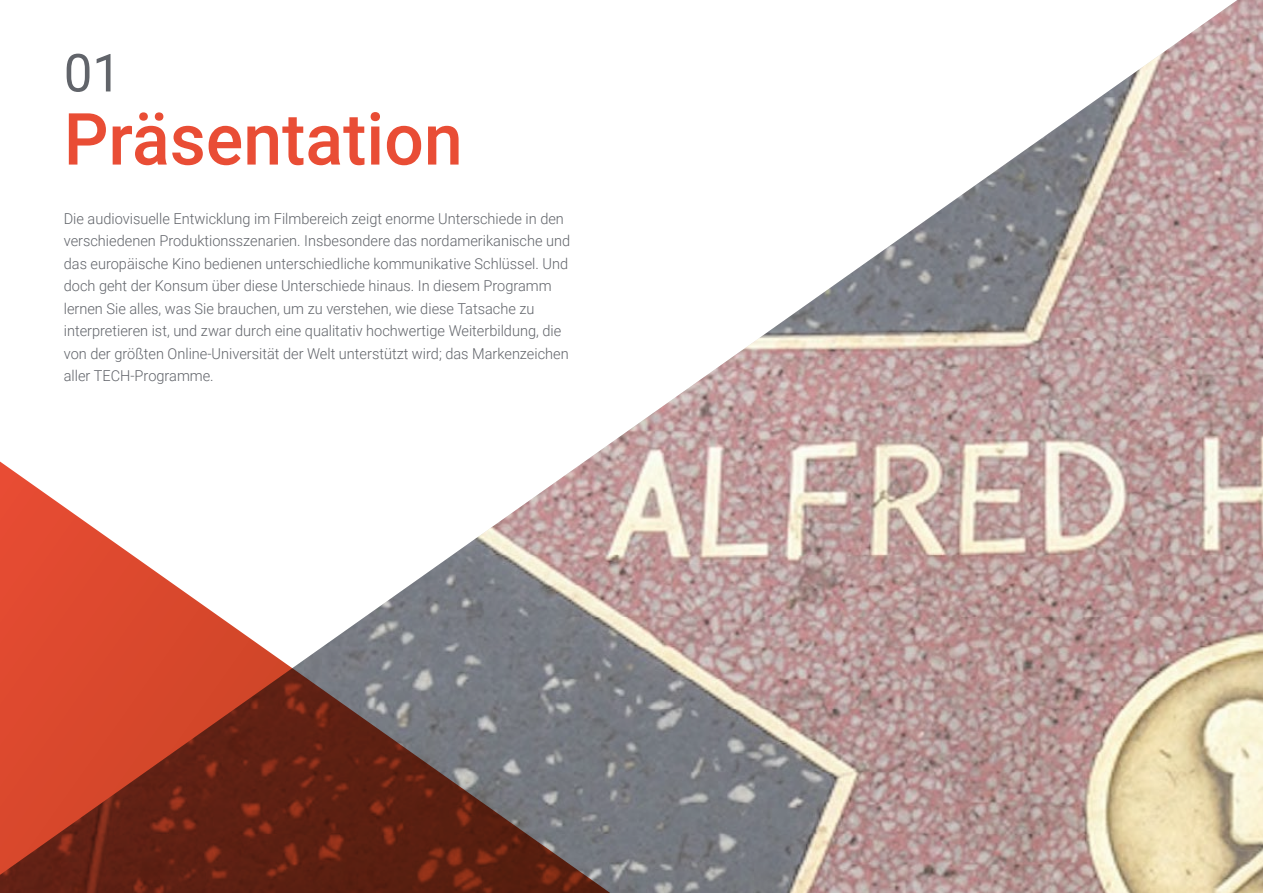
<style>
.page{position:relative;width:1263px;height:893px;background:#fff}
.page>*{position:absolute;margin:0;border:0;box-sizing:border-box;transform-origin:0 0}
.t1{font:500 72px "Roboto";color:#e94d35}
.t2{font:52.5px "Roboto";color:#61646a}
.t3{font:300 15px/22.5px "Roboto";color:#61646a}
</style>
<div class="page">
<img style="left:607px;top:0;width:656px;height:893px">
<svg style="left:0;top:446px;width:640px;height:447px"></svg>
<h2 class="t2" style="left:64px;top:36px;width:59px">01</h2>
<h1 class="t1" style="left:64px;top:89px;width:400px">Präsentation</h1>
<p class="t3" style="left:64px;top:207px;width:508px">Die audiovisuelle Entwicklung im Filmbereich zeigt enorme Unterschiede in den verschiedenen Produktionsszenarien. Insbesondere das nordamerikanische und das europäische Kino bedienen unterschiedliche kommunikative Schlüssel. Und doch geht der Konsum über diese Unterschiede hinaus. In diesem Programm lernen Sie alles, was Sie brauchen, um zu verstehen, wie diese Tatsache zu interpretieren ist, und zwar durch eine qualitativ hochwertige Weiterbildung, die von der größten Online-Universität der Welt unterstützt wird; das Markenzeichen aller TECH-Programme.</p>
</div>
